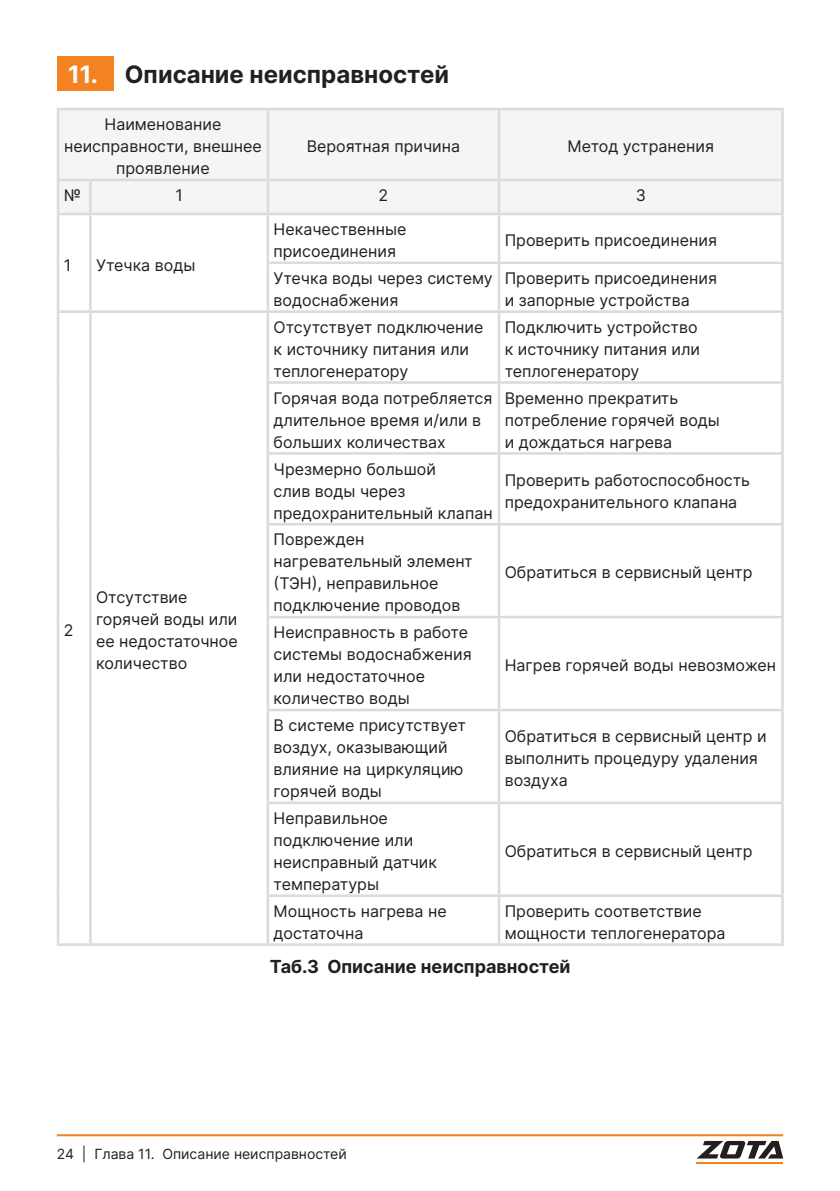
<style>
.page{position:relative;width:840px;height:1191px;background:#fff}
.page>*{position:absolute;margin:0;border:0;box-sizing:border-box;transform-origin:0 0}
.t1{font:700 24px "Inter";color:#231f20}
.t2{font:700 18px "Inter";color:#231f20}
.t3{font:16px/22px "Inter";color:#231f20}
.t4{font:14px "Inter";color:#231f20}
.s1{color:#fff}
</style>
<div class="page">
<hr style="left:57px;top:1134px;width:725px;height:2px;background:#f58220">
<svg style="left:697px;top:1141px;width:85px;height:17px"></svg>
<hr style="left:696px;top:1162px;width:86px;height:1px;background:#f58220">
<div style="left:59px;top:110px;width:721px;height:103px;background:#f4f5f6"></div>
<hr style="left:57px;top:108px;width:33px;height:2px;background:#dcdbda">
<hr style="left:57px;top:110px;width:2px;height:69px;background:#dcdbda">
<hr style="left:90px;top:108px;width:178px;height:2px;background:#dcdbda">
<hr style="left:268px;top:108px;width:230px;height:2px;background:#dcdbda">
<hr style="left:266px;top:110px;width:3px;height:69px;background:#dcdbda">
<hr style="left:498px;top:108px;width:285px;height:2px;background:#dcdbda">
<hr style="left:497px;top:110px;width:3px;height:69px;background:#dcdbda">
<hr style="left:780px;top:110px;width:3px;height:69px;background:#dcdbda">
<hr style="left:57px;top:179px;width:33px;height:2px;background:#dcdbda">
<hr style="left:57px;top:181px;width:2px;height:32px;background:#dcdbda">
<hr style="left:90px;top:179px;width:178px;height:2px;background:#dcdbda">
<hr style="left:89px;top:181px;width:3px;height:32px;background:#dcdbda">
<hr style="left:268px;top:179px;width:230px;height:2px;background:#dcdbda">
<hr style="left:266px;top:181px;width:3px;height:32px;background:#dcdbda">
<hr style="left:498px;top:179px;width:285px;height:2px;background:#dcdbda">
<hr style="left:497px;top:181px;width:3px;height:32px;background:#dcdbda">
<hr style="left:780px;top:181px;width:3px;height:32px;background:#dcdbda">
<hr style="left:57px;top:213px;width:33px;height:2px;background:#dcdbda">
<hr style="left:57px;top:215px;width:2px;height:48px;background:#dcdbda">
<hr style="left:90px;top:213px;width:178px;height:2px;background:#dcdbda">
<hr style="left:89px;top:215px;width:3px;height:48px;background:#dcdbda">
<hr style="left:268px;top:213px;width:230px;height:2px;background:#dcdbda">
<hr style="left:266px;top:215px;width:3px;height:46px;background:#dcdbda">
<hr style="left:498px;top:213px;width:285px;height:2px;background:#dcdbda">
<hr style="left:497px;top:215px;width:3px;height:46px;background:#dcdbda">
<hr style="left:57px;top:263px;width:2px;height:47px;background:#dcdbda">
<hr style="left:89px;top:263px;width:3px;height:47px;background:#dcdbda">
<hr style="left:266px;top:261px;width:232px;height:3px;background:#dcdbda">
<hr style="left:266px;top:264px;width:3px;height:46px;background:#dcdbda">
<hr style="left:498px;top:261px;width:285px;height:3px;background:#dcdbda">
<hr style="left:497px;top:264px;width:3px;height:46px;background:#dcdbda">
<hr style="left:57px;top:310px;width:33px;height:3px;background:#dcdbda">
<hr style="left:57px;top:313px;width:2px;height:69px;background:#dcdbda">
<hr style="left:90px;top:310px;width:178px;height:3px;background:#dcdbda">
<hr style="left:89px;top:313px;width:3px;height:69px;background:#dcdbda">
<hr style="left:268px;top:310px;width:230px;height:3px;background:#dcdbda">
<hr style="left:266px;top:313px;width:3px;height:68px;background:#dcdbda">
<hr style="left:498px;top:310px;width:285px;height:3px;background:#dcdbda">
<hr style="left:497px;top:313px;width:3px;height:68px;background:#dcdbda">
<hr style="left:57px;top:382px;width:2px;height:71px;background:#dcdbda">
<hr style="left:89px;top:382px;width:3px;height:71px;background:#dcdbda">
<hr style="left:266px;top:381px;width:232px;height:3px;background:#dcdbda">
<hr style="left:266px;top:384px;width:3px;height:68px;background:#dcdbda">
<hr style="left:498px;top:381px;width:285px;height:3px;background:#dcdbda">
<hr style="left:497px;top:384px;width:3px;height:68px;background:#dcdbda">
<hr style="left:57px;top:453px;width:2px;height:71px;background:#dcdbda">
<hr style="left:89px;top:453px;width:3px;height:71px;background:#dcdbda">
<hr style="left:266px;top:452px;width:232px;height:3px;background:#dcdbda">
<hr style="left:266px;top:455px;width:3px;height:68px;background:#dcdbda">
<hr style="left:498px;top:452px;width:285px;height:3px;background:#dcdbda">
<hr style="left:497px;top:455px;width:3px;height:68px;background:#dcdbda">
<hr style="left:57px;top:524px;width:2px;height:93px;background:#dcdbda">
<hr style="left:89px;top:524px;width:3px;height:93px;background:#dcdbda">
<hr style="left:266px;top:523px;width:232px;height:2px;background:#dcdbda">
<hr style="left:266px;top:525px;width:3px;height:91px;background:#dcdbda">
<hr style="left:498px;top:523px;width:285px;height:2px;background:#dcdbda">
<hr style="left:497px;top:525px;width:3px;height:91px;background:#dcdbda">
<hr style="left:57px;top:617px;width:2px;height:93px;background:#dcdbda">
<hr style="left:89px;top:617px;width:3px;height:93px;background:#dcdbda">
<hr style="left:266px;top:616px;width:232px;height:2px;background:#dcdbda">
<hr style="left:266px;top:618px;width:3px;height:90px;background:#dcdbda">
<hr style="left:498px;top:616px;width:285px;height:2px;background:#dcdbda">
<hr style="left:497px;top:618px;width:3px;height:90px;background:#dcdbda">
<hr style="left:57px;top:710px;width:2px;height:93px;background:#dcdbda">
<hr style="left:89px;top:710px;width:3px;height:93px;background:#dcdbda">
<hr style="left:266px;top:708px;width:232px;height:3px;background:#dcdbda">
<hr style="left:266px;top:711px;width:3px;height:90px;background:#dcdbda">
<hr style="left:498px;top:708px;width:285px;height:3px;background:#dcdbda">
<hr style="left:497px;top:711px;width:3px;height:90px;background:#dcdbda">
<hr style="left:57px;top:803px;width:2px;height:92px;background:#dcdbda">
<hr style="left:89px;top:803px;width:3px;height:92px;background:#dcdbda">
<hr style="left:266px;top:801px;width:232px;height:3px;background:#dcdbda">
<hr style="left:266px;top:804px;width:3px;height:90px;background:#dcdbda">
<hr style="left:498px;top:801px;width:285px;height:3px;background:#dcdbda">
<hr style="left:497px;top:804px;width:3px;height:90px;background:#dcdbda">
<hr style="left:57px;top:895px;width:2px;height:48px;background:#dcdbda">
<hr style="left:89px;top:895px;width:3px;height:48px;background:#dcdbda">
<hr style="left:266px;top:894px;width:232px;height:3px;background:#dcdbda">
<hr style="left:266px;top:897px;width:3px;height:46px;background:#dcdbda">
<hr style="left:498px;top:894px;width:285px;height:3px;background:#dcdbda">
<hr style="left:497px;top:897px;width:3px;height:46px;background:#dcdbda">
<hr style="left:57px;top:943px;width:33px;height:3px;background:#dcdbda">
<hr style="left:90px;top:943px;width:178px;height:3px;background:#dcdbda">
<hr style="left:268px;top:943px;width:230px;height:3px;background:#dcdbda">
<hr style="left:498px;top:943px;width:285px;height:3px;background:#dcdbda">
<hr style="left:780px;top:215px;width:3px;height:46px;background:#dcdbda">
<hr style="left:780px;top:264px;width:3px;height:46px;background:#dcdbda">
<hr style="left:780px;top:313px;width:3px;height:68px;background:#dcdbda">
<hr style="left:780px;top:384px;width:3px;height:68px;background:#dcdbda">
<hr style="left:780px;top:455px;width:3px;height:68px;background:#dcdbda">
<hr style="left:780px;top:525px;width:3px;height:91px;background:#dcdbda">
<hr style="left:780px;top:618px;width:3px;height:90px;background:#dcdbda">
<hr style="left:780px;top:711px;width:3px;height:90px;background:#dcdbda">
<hr style="left:780px;top:804px;width:3px;height:90px;background:#dcdbda">
<hr style="left:780px;top:897px;width:3px;height:46px;background:#dcdbda">
<div style="left:57px;top:57px;width:56px;height:34px;background:#f58220"></div>
<h1 class="t1" style="left:68px;top:57px;width:382px"><span class="s1">11.</span> Описание неисправностей</h1>
<p class="t3" style="left:64px;top:113px;width:199px;text-align:center">Наименование неисправности, внешнее проявление</p>
<p class="t3" style="left:306px;top:135px;width:155px">Вероятная причина</p>
<p class="t3" style="left:567px;top:135px;width:148px">Метод устранения</p>
<p class="t3" style="left:64px;top:184px;width:19px">№</p>
<p class="t3" style="left:175px;top:184px;width:9px">1</p>
<p class="t3" style="left:378px;top:184px;width:11px">2</p>
<p class="t3" style="left:635px;top:184px;width:12px">3</p>
<p class="t3" style="left:64px;top:253px;width:9px">1</p>
<p class="t3" style="left:96px;top:253px;width:101px">Утечка воды</p>
<p class="t3" style="left:64px;top:618px;width:11px">2</p>
<p class="t3" style="left:96px;top:585px;width:143px">Отсутствие горячей воды или ее недостаточное количество</p>
<p class="t3" style="left:273px;top:218px;width:134px">Некачественные присоединения</p>
<p class="t3" style="left:504px;top:229px;width:214px">Проверить присоединения</p>
<p class="t3" style="left:273px;top:267px;width:220px">Утечка воды через систему водоснабжения</p>
<p class="t3" style="left:504px;top:267px;width:214px">Проверить присоединения и запорные устройства</p>
<p class="t3" style="left:273px;top:316px;width:211px">Отсутствует подключение к источнику питания или теплогенератору</p>
<p class="t3" style="left:504px;top:316px;width:197px">Подключить устройство к источнику питания или теплогенератору</p>
<p class="t3" style="left:273px;top:386px;width:220px">Горячая вода потребляется длительное время и/или в больших количествах</p>
<p class="t3" style="left:504px;top:386px;width:216px">Временно прекратить потребление горячей воды и дождаться нагрева</p>
<p class="t3" style="left:273px;top:457px;width:220px">Чрезмерно большой<br>слив воды через предохранительный клапан</p>
<p class="t3" style="left:504px;top:468px;width:247px">Проверить работоспособность предохранительного клапана</p>
<p class="t3" style="left:273px;top:528px;width:201px">Поврежден нагревательный элемент (ТЭН), неправильное подключение проводов</p>
<p class="t3" style="left:504px;top:561px;width:249px">Обратиться в сервисный центр</p>
<p class="t3" style="left:273px;top:621px;width:199px">Неисправность в работе системы водоснабжения или недостаточное количество воды</p>
<p class="t3" style="left:504px;top:654px;width:273px">Нагрев горячей воды невозможен</p>
<p class="t3" style="left:273px;top:714px;width:194px">В системе присутствует воздух, оказывающий влияние на циркуляцию горячей воды</p>
<p class="t3" style="left:504px;top:725px;width:263px">Обратиться в сервисный центр и выполнить процедуру удаления воздуха</p>
<p class="t3" style="left:273px;top:807px;width:165px">Неправильное подключение или неисправный датчик температуры</p>
<p class="t3" style="left:504px;top:840px;width:249px">Обратиться в сервисный центр</p>
<p class="t3" style="left:273px;top:899px;width:175px">Мощность нагрева не достаточна</p>
<p class="t3" style="left:504px;top:899px;width:222px">Проверить соответствие мощности теплогенератора</p>
<p class="t2" style="left:270px;top:953px;width:302px">Таб.3 Описание неисправностей</p>
<p class="t4" style="left:57px;top:1143px;width:291px">24 | Глава 11. Описание неисправностей</p>
</div>
